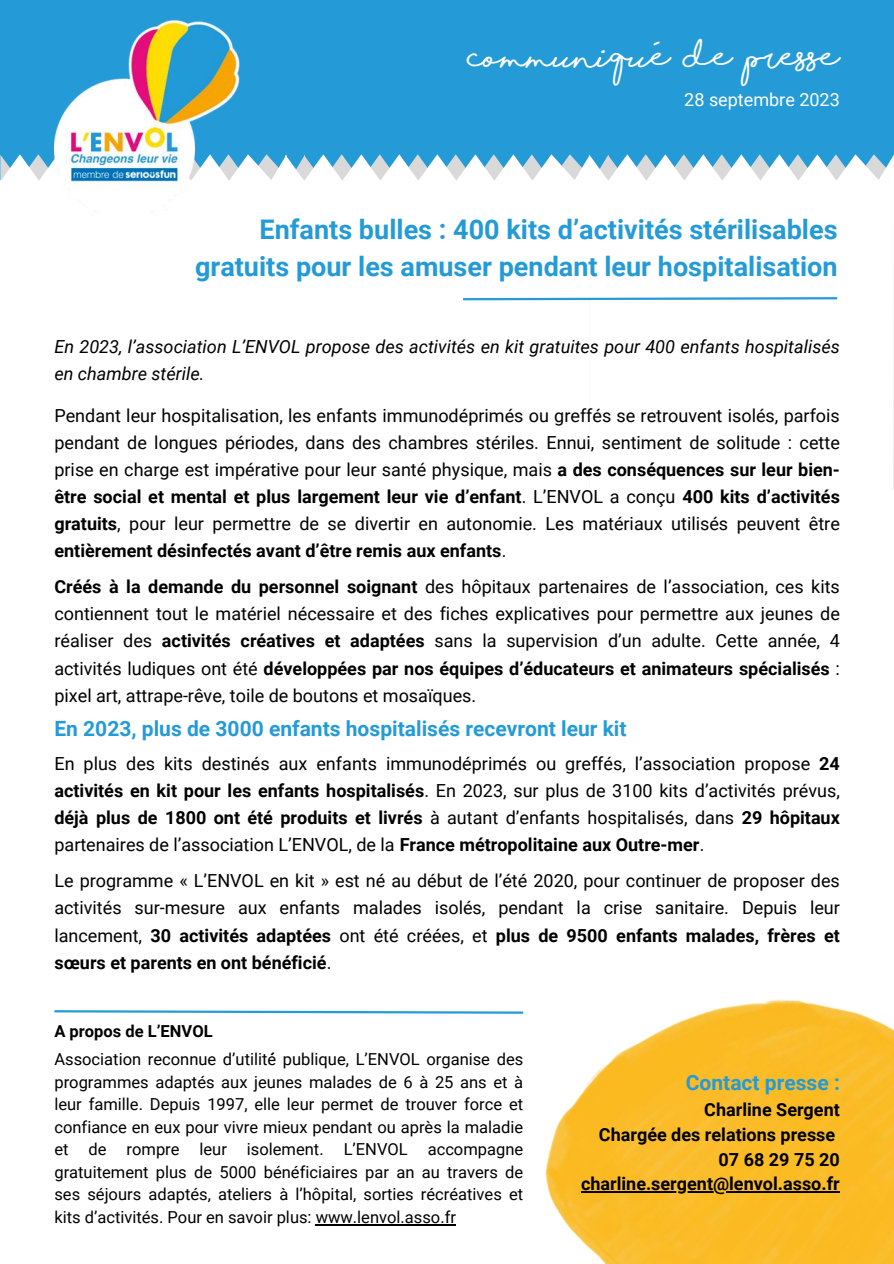
<style>
.page{position:relative;width:894px;height:1264px;background:#fff}
.page>*{position:absolute;margin:0;border:0;box-sizing:border-box;transform-origin:0 0}
.t1{font:700 30px "Shorelines Script";color:#fff}
.t2{font:700 27px/37.2px "Roboto";color:#249bd7;text-align:right}
.t3{font:700 21px "Roboto";color:#249bd7}
.t4{font:18px/27px "Roboto";color:#000;text-align:justify}
.t5{font:italic 18px/27px "Roboto";color:#000}
.t6{font:700 18px/24.8px "Roboto";color:#000;text-align:right}
.t7{font:18px "Roboto";color:#fff}
.t8{font:16.5px/22.5px "Roboto";color:#000}
.t9{font:700 16.5px "Roboto";color:#000}
.s1{font-weight:700}
</style>
<div class="page">
<div style="left:0;top:0;width:893px;height:194px;background:#249bd7"></div>
<svg style="left:0;top:155px;width:285px;height:39px;background:#d6e9f2"></svg>
<svg style="left:285px;top:155px;width:304px;height:39px;background:#d6e9f2"></svg>
<svg style="left:589px;top:155px;width:304px;height:39px;background:#d7e9f2"></svg>
<img style="left:54px;top:20px;width:187px;height:174px">
<svg style="left:463px;top:297px;width:375px;height:4px"></svg>
<svg style="left:54px;top:1010px;width:362px;height:4px"></svg>
<img style="left:416px;top:999px;width:477px;height:264px">
<hr style="left:315px;top:1224px;width:141px;height:1px;background:#000">
<hr style="left:581px;top:1191px;width:258px;height:1px;background:#000">
<h1 class="t1" style="left:467px;top:45px;width:373px">communique de presse</h1>
<p class="t7" style="left:684px;top:90px;width:157px">28 septembre 2023</p>
<h2 class="t2" style="left:195px;top:211px;width:644px">Enfants bulles : 400 kits d’activités stérilisables gratuits pour les amuser pendant leur hospitalisation</h2>
<p class="t5" style="left:54px;top:333px;width:786px">En 2023, l’association L’ENVOL propose des activités en kit gratuites pour 400 enfants hospitalisés en chambre stérile.</p>
<p class="t4" style="left:54px;top:402px;width:786px">Pendant leur hospitalisation, les enfants immunodéprimés ou greffés se retrouvent isolés, parfois pendant de longues périodes, dans des chambres stériles. Ennui, sentiment de solitude : cette prise en charge est impérative pour leur santé physique, mais <span class="s1">a des conséquences sur leur bien&shy;être social et mental et plus largement leur vie d’enfant</span>. L’ENVOL a conçu <span class="s1">400 kits d’activités gratuits</span>, pour leur permettre de se divertir en autonomie. Les matériaux utilisés peuvent être <span class="s1">entièrement désinfectés avant d’être remis aux enfants</span>.</p>
<p class="t4" style="left:54px;top:573px;width:786px"><span class="s1">Créés à la demande du personnel soignant</span> des hôpitaux partenaires de l’association, ces kits contiennent tout le matériel nécessaire et des fiches explicatives pour permettre aux jeunes de réaliser des <span class="s1">activités créatives et adaptées</span> sans la supervision d’un adulte. Cette année, 4 activités ludiques ont été <span class="s1">développées par nos équipes d’éducateurs et animateurs spécialisés</span> : pixel art, attrape-rêve, toile de boutons et mosaïques.</p>
<p class="t3" style="left:54px;top:717px;width:573px">En 2023, plus de 3000 enfants hospitalisés recevront leur kit</p>
<p class="t4" style="left:54px;top:750px;width:786px">En plus des kits destinés aux enfants immunodéprimés ou greffés, l’association propose <span class="s1">24 activités en kit pour les enfants hospitalisés</span>. En 2023, sur plus de 3100 kits d’activités prévus, <span class="s1">déjà plus de 1800 ont été produits et livrés</span> à autant d’enfants hospitalisés, dans <span class="s1">29 hôpitaux </span>partenaires de l’association L’ENVOL, de la <span class="s1">France métropolitaine aux Outre-mer</span>.</p>
<p class="t4" style="left:54px;top:867px;width:786px">Le programme « L’ENVOL en kit » est né au début de l’été 2020, pour continuer de proposer des activités sur-mesure aux enfants malades isolés, pendant la crise sanitaire. Depuis leur lancement, <span class="s1">30 activités adaptées</span> ont été créées, et <span class="s1">plus de 9500 enfants malades, frères et sœurs et parents en ont bénéficié</span>.</p>
<p class="t9" style="left:54px;top:1021px;width:160px">A propos de L’ENVOL</p>
<p class="t8" style="left:54px;top:1048px;width:470px">Association reconnue d’utilité́ publique, L’ENVOL organise des programmes adaptés aux jeunes malades de 6 à 25 ans et à leur famille. Depuis 1997, elle leur permet de trouver force et confiance en eux pour vivre mieux pendant ou après la maladie et de rompre leur isolement. L’ENVOL accompagne gratuitement plus de 5000 bénéficiaires par an au travers de ses séjours adaptés, ateliers à l’hôpital, sorties récréatives et kits d’activités. Pour en savoir plus: www.lenvol.asso.fr</p>
<p class="t3" style="left:685px;top:1070px;width:155px">Contact presse :</p>
<p class="t6" style="left:581px;top:1097px;width:260px">Charline Sergent<br>Chargée des relations presse<br>07 68 29 75 20 charline.sergent@lenvol.asso.fr</p>
</div>
